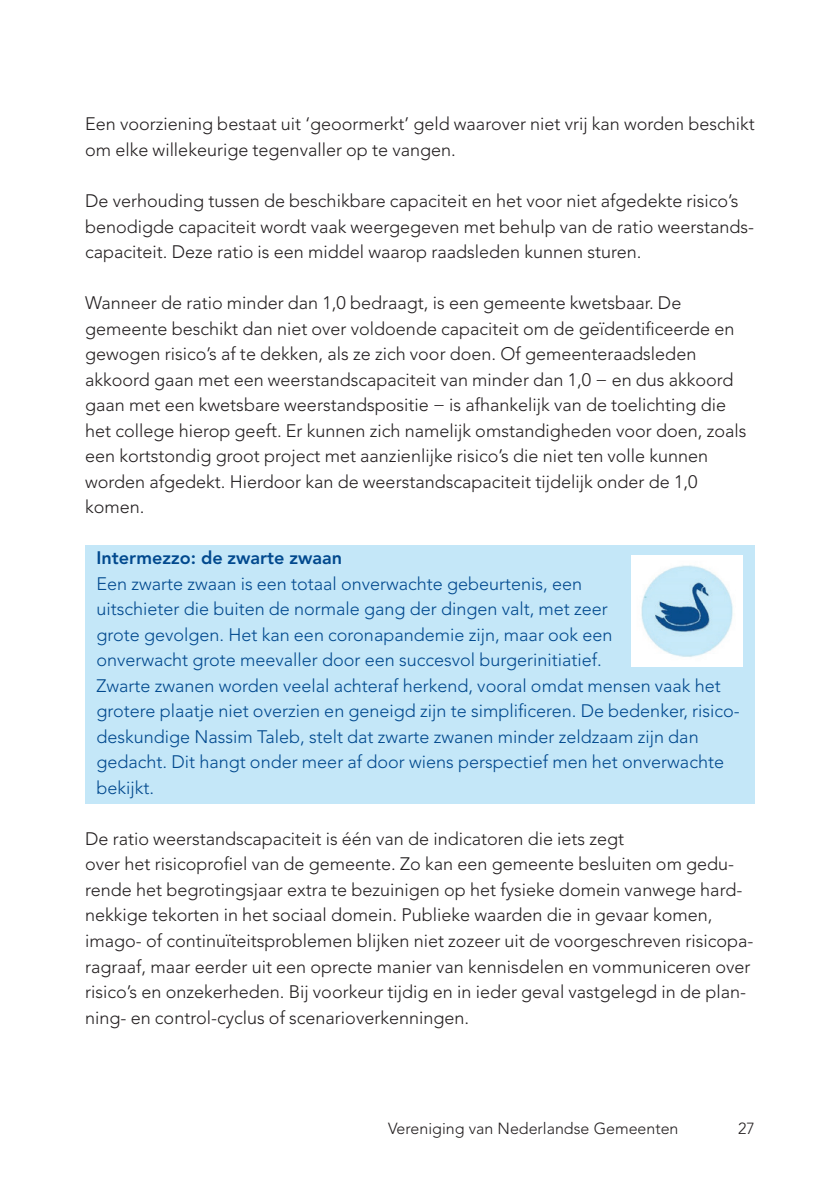
<style>
.page{position:relative;width:840px;height:1191px;background:#fff}
.page>*{position:absolute;margin:0;border:0;box-sizing:border-box;transform-origin:0 0}
.t1{font:300 18px/25.6px "Avenir LT Std";color:#231f20}
.t2{font:300 18px/25.6px "Avenir LT Std";color:#01498e}
.t3{font:800 18px "Avenir LT Std";color:#01498e}
.t4{font:300 16px "Avenir LT Std";color:#231f20}
</style>
<div class="page">
<div style="left:85px;top:545px;width:669px;height:29px;background:#c4e7f8"></div>
<div style="left:85px;top:570px;width:669px;height:234px;background:#c4e7f8"></div>
<img style="left:631px;top:556px;width:111px;height:110px">
<p class="t1" style="left:85px;top:111px;width:670px">Een voorziening bestaat uit ‘geoormerkt’ geld waarover niet vrij kan worden beschikt om elke willekeurige tegenvaller op te vangen.</p>
<p class="t1" style="left:85px;top:188px;width:670px">De verhouding tussen de beschikbare capaciteit en het voor niet afgedekte risico’s benodigde capaciteit wordt vaak weergegeven met behulp van de ratio weerstands&shy;capaciteit. Deze ratio is een middel waarop raadsleden kunnen sturen.</p>
<p class="t1" style="left:85px;top:290px;width:662px">Wanneer de ratio minder dan 1,0 bedraagt, is een gemeente kwetsbaar. De gemeente beschikt dan niet over voldoende capaciteit om de geïdentificeerde en gewogen risico’s af te dekken, als ze zich voor doen. Of gemeenteraadsleden akkoord gaan met een weerstandscapaciteit van minder dan 1,0 − en dus akkoord gaan met een kwetsbare weerstandspositie − is afhankelijk van de toelichting die het college hierop geeft. Er kunnen zich namelijk omstandigheden voor doen, zoals een kortstondig groot project met aanzienlijke risico’s die niet ten volle kunnen worden afgedekt. Hierdoor kan de weerstandscapaciteit tijdelijk onder de 1,0 komen.</p>
<p class="t3" style="left:96px;top:547px;width:247px">Intermezzo: de zwarte zwaan</p>
<p class="t2" style="left:96px;top:571px;width:644px">Een zwarte zwaan is een totaal onverwachte gebeurtenis, een<br>uitschieter die buiten de normale gang der dingen valt, met zeer<br>grote gevolgen. Het kan een coronapandemie zijn, maar ook een<br>onverwacht grote meevaller door een succesvol burgerinitiatief.<br>Zwarte zwanen worden veelal achteraf herkend, vooral omdat mensen vaak het grotere plaatje niet overzien en geneigd zijn te simplificeren. De bedenker, risico&shy;deskundige Nassim Taleb, stelt dat zwarte zwanen minder zeldzaam zijn dan gedacht. Dit hangt onder meer af door wiens perspectief men het onverwachte bekijkt.</p>
<p class="t1" style="left:85px;top:826px;width:669px">De ratio weerstandscapaciteit is één van de indicatoren die iets zegt<br>over het risicoprofiel van de gemeente. Zo kan een gemeente besluiten om gedu&shy;rende het begrotingsjaar extra te bezuinigen op het fysieke domein vanwege hard&shy;nekkige tekorten in het sociaal domein. Publieke waarden die in gevaar komen, imago- of continuïteitsproblemen blijken niet zozeer uit de voorgeschreven risicopa&shy;ragraaf, maar eerder uit een oprecte manier van kennisdelen en vommuniceren over risico’s en onzekerheden. Bij voorkeur tijdig en in ieder geval vastgelegd in de plan&shy;ning- en control-cyclus of scenarioverkenningen.</p>
<p class="t4" style="left:388px;top:1119px;width:292px">Vereniging van Nederlandse Gemeenten</p>
<p class="t4" style="left:737px;top:1119px;width:18px">27</p>
</div>
